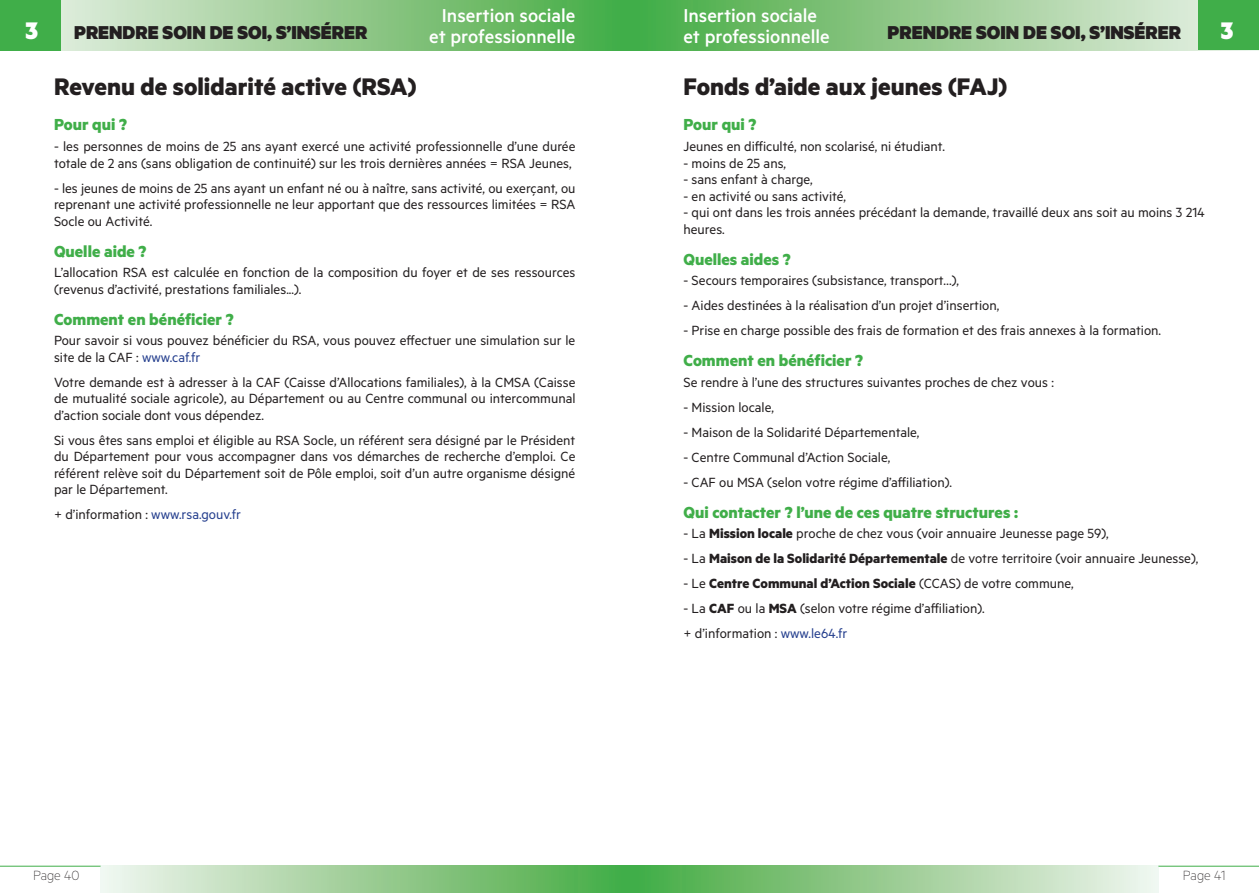
<style>
.page{position:relative;width:1259px;height:893px;background:#fff}
.page>*{position:absolute;margin:0;border:0;box-sizing:border-box;transform-origin:0 0}
.t1{font:700 27px "Metric";color:#231f20}
.t2{font:900 27px "Metric";color:#fff}
.t3{font:500 21px/21px "Metric";color:#fff;text-align:right}
.t4{font:900 21px "Metric";color:#231f20}
.t5{font:700 18px "Metric";color:#40ae49}
.t6{font:15px/16.5px "Metric";color:#231f20}
.t7{font:700 15px "Metric";color:#231f20}
.t8{font:100 15px "Metric";color:#231f20}
.s1{font-weight:700}
.s2{font-weight:400}
.s3{color:#253f8e}
</style>
<div class="page">
<svg style="left:61px;top:0;width:568px;height:50px;background:#91ca8c"></svg>
<svg style="left:630px;top:0;width:567px;height:50px;background:#8fc98b"></svg>
<div style="left:101px;top:866px;width:528px;height:27px;background:linear-gradient(to right,#f2f4ed,#45aa41)"></div>
<div style="left:630px;top:866px;width:528px;height:27px;background:linear-gradient(to right,#44a940,#f1f3ed)"></div>
<hr style="left:0;top:866px;width:101px;height:1px;background:#40ae49">
<hr style="left:1158px;top:866px;width:101px;height:1px;background:#40ae49">
<div style="left:0;top:0;width:61px;height:50px;background:#40ae49"></div>
<div style="left:1197px;top:0;width:62px;height:50px;background:#40ae49"></div>
<h2 class="t3" style="left:429px;top:5px;width:148px">Insertion sociale et professionnelle</h2>
<h2 class="t3" style="left:683px;top:5px;width:148px;text-align:left">Insertion sociale et professionnelle</h2>
<h1 class="t1" style="left:683px;top:71px;width:325px">Fonds d’aide aux jeunes (FAJ)</h1>
<p class="t5" style="left:683px;top:114px;width:75px">Pour qui ?</p>
<p class="t6" style="left:683px;top:138px;width:263px">Jeunes en difficulté, non scolarisé, ni étudiant.</p>
<p class="t6" style="left:683px;top:154px;width:104px">- moins de 25 ans,</p>
<p class="t6" style="left:683px;top:171px;width:131px">- sans enfant à charge,</p>
<p class="t6" style="left:683px;top:187px;width:164px">- en activité ou sans activité,</p>
<p class="t6" style="left:683px;top:204px;width:523px">- qui ont dans les trois années précédant la demande, travaillé deux ans soit au moins 3 214 heures.</p>
<p class="t5" style="left:683px;top:248px;width:109px">Quelles aides ?</p>
<p class="t6" style="left:683px;top:272px;width:277px">- Secours temporaires (subsistance, transport…),</p>
<p class="t6" style="left:683px;top:297px;width:317px">- Aides destinées à la réalisation d’un projet d’insertion,</p>
<p class="t6" style="left:683px;top:322px;width:479px">- Prise en charge possible des frais de formation et des frais annexes à la formation.</p>
<p class="t5" style="left:683px;top:349px;width:181px">Comment en bénéficier ?</p>
<p class="t6" style="left:683px;top:373px;width:372px">Se rendre à l’une des structures suivantes proches de chez vous :</p>
<p class="t6" style="left:683px;top:398px;width:92px">- Mission locale,</p>
<p class="t6" style="left:683px;top:423px;width:237px">- Maison de la Solidarité Départementale,</p>
<p class="t6" style="left:683px;top:448px;width:208px">- Centre Communal d’Action Sociale,</p>
<p class="t6" style="left:683px;top:473px;width:270px">- CAF ou MSA (selon votre régime d’affiliation).</p>
<p class="t5" style="left:683px;top:501px;width:336px">Qui contacter ? l’une de ces quatre structures :</p>
<p class="t6" style="left:683px;top:525px;width:427px">- La <span class="s1">Mission locale</span> proche de chez vous (voir annuaire Jeunesse page 59),</p>
<p class="t6" style="left:683px;top:550px;width:516px">- La <span class="s1">Maison de la Solidarité Départementale</span> de votre territoire (voir annuaire Jeunesse),</p>
<p class="t7" style="left:683px;top:574px;width:392px"><span class="s2">- Le</span> Centre Communal d’Action Sociale <span class="s2">(CCAS) de votre commune,</span></p>
<p class="t6" style="left:683px;top:596px;width:303px;line-height:25px">- La <span class="s1">CAF</span> ou la <span class="s1">MSA</span> (selon votre régime d’affiliation). + d’information : <span class="s3">www.le64.fr</span></p>
<h1 class="t2" style="left:26px;top:13px;width:14px">3</h1>
<h2 class="t4" style="left:74px;top:19px;width:295px">PRENDRE SOIN DE SOI, S’INSÉRER</h2>
<h2 class="t4" style="left:887px;top:19px;width:295px">PRENDRE SOIN DE SOI, S’INSÉRER</h2>
<h1 class="t2" style="left:1220px;top:13px;width:14px">3</h1>
<h1 class="t1" style="left:54px;top:71px;width:364px">Revenu de solidarité active (RSA)</h1>
<p class="t5" style="left:54px;top:114px;width:75px">Pour qui ?</p>
<p class="t6" style="left:54px;top:138px;width:523px">- les personnes de moins de 25 ans ayant exercé une activité professionnelle d’une durée totale de 2 ans (sans obligation de continuité) sur les trois dernières années = RSA Jeunes,</p>
<p class="t6" style="left:54px;top:179px;width:523px;text-align:justify">- les jeunes de moins de 25 ans ayant un enfant né ou à naître, sans activité, ou exerçant, ou reprenant une activité professionnelle ne leur apportant que des ressources limitées = RSA Socle ou Activité.</p>
<p class="t5" style="left:54px;top:240px;width:94px">Quelle aide ?</p>
<p class="t6" style="left:54px;top:264px;width:523px">L’allocation RSA est calculée en fonction de la composition du foyer et de ses ressources (revenus d’activité, prestations familiales...).</p>
<p class="t5" style="left:54px;top:308px;width:181px">Comment en bénéficier ?</p>
<p class="t6" style="left:54px;top:332px;width:523px">Pour savoir si vous pouvez bénéficier du RSA, vous pouvez effectuer une simulation sur le site de la CAF : <span class="s3">www.caf.fr</span></p>
<p class="t6" style="left:54px;top:373px;width:523px;text-align:justify">Votre demande est à adresser à la CAF (Caisse d’Allocations familiales), à la CMSA (Caisse de mutualité sociale agricole), au Département ou au Centre communal ou intercommunal d’action sociale dont vous dépendez.</p>
<p class="t6" style="left:54px;top:431px;width:523px;text-align:justify">Si vous êtes sans emploi et éligible au RSA Socle, un référent sera désigné par le Président du Département pour vous accompagner dans vos démarches de recherche d’emploi. Ce référent relève soit du Département soit de Pôle emploi, soit d’un autre organisme désigné par le Département.</p>
<p class="t6" style="left:54px;top:506px;width:188px">+ d’information : <span class="s3">www.rsa.gouv.fr</span></p>
<p class="t8" style="left:33px;top:867px;width:48px">Page 40</p>
<p class="t8" style="left:1183px;top:867px;width:44px">Page 41</p>
</div>
